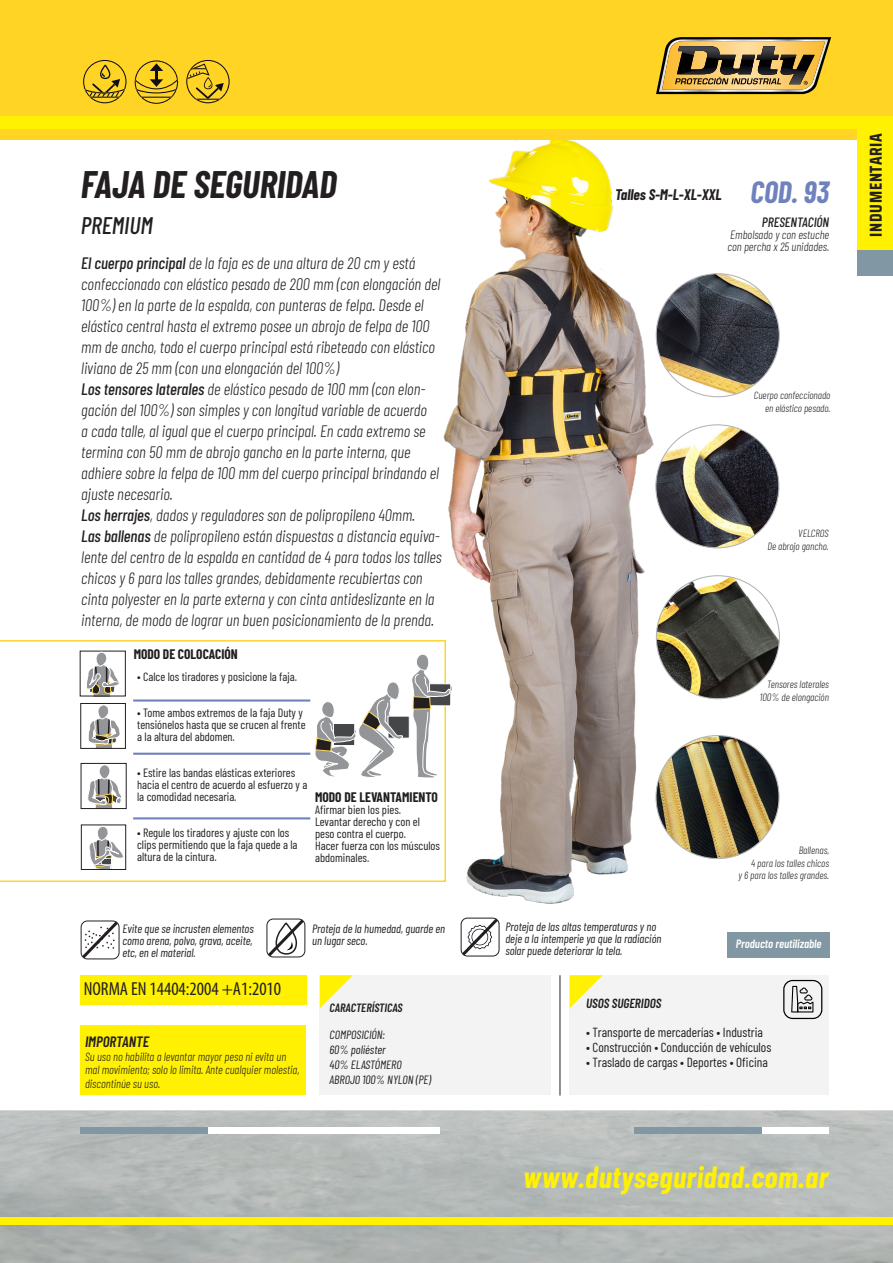
<style>
.page{position:relative;width:893px;height:1263px;background:#fff}
.page>*{position:absolute;margin:0;border:0;box-sizing:border-box;transform-origin:0 0}
.t1{font:italic 700 37.5px "Barlow Condensed";color:#231f20}
.t2{font:italic 700 30px "Barlow Condensed";letter-spacing:.02em;color:#fff101}
.t3{font:italic 700 30px "Barlow Condensed";color:#6f82be}
.t4{font:italic 500 24px "Barlow Condensed";color:#231f20}
.t5{font:condensed 18.9px "Myriad Pro";color:#231f20}
.t6{font:700 17.25px "Saira Condensed";letter-spacing:.04em;color:#231f20}
.t7{font:italic 300 16.5px/21px "Barlow Condensed";color:#231f20}
.t8{font:italic 700 15px "Barlow Condensed";color:#231f20}
.t9{font:italic 600 15px "Barlow Condensed";color:#231f20}
.t10{font:700 13.5px "Barlow Condensed";color:#231f20}
.t11{font:italic 500 13.5px "Barlow Condensed";color:#231f20}
.t12{font:13.2px "Barlow Condensed";color:#231f20}
.t13{font:italic 600 13.2px "Barlow Condensed";color:#231f20}
.t14{font:12px/12px "Barlow Condensed";color:#231f20}
.t15{font:italic 12px/12px "Barlow Condensed";color:#231f20}
.t16{font:italic 300 12px/13.5px "Barlow Condensed";color:#231f20}
.t17{font:italic 600 12px "Barlow Condensed";color:#fff}
.t18{font:italic 600 12px "Barlow Condensed";color:#231f20}
.t19{font:italic 300 10.5px/12.8px "Barlow Condensed";color:#231f20;text-align:right}
.s1{font-weight:500}
</style>
<div class="page">
<div style="left:0;top:1217px;width:893px;height:8px;background:#fff101"></div>
<div style="left:81px;top:1128px;width:127px;height:6px;background:#8197a3"></div>
<div style="left:634px;top:1128px;width:127px;height:6px;background:#8197a3"></div>
<div style="left:0;top:0;width:893px;height:140px;background:#ffd424"></div>
<div style="left:0;top:117px;width:893px;height:12px;background:#fff101"></div>
<div style="left:857px;top:129px;width:36px;height:127px;background:#fff101"></div>
<div style="left:857px;top:251px;width:36px;height:25px;background:#8197a3"></div>
<svg style="left:656px;top:37px;width:175px;height:57px;background:#9f854b"></svg>
<svg style="left:83px;top:60px;width:43px;height:43px"></svg>
<svg style="left:135px;top:60px;width:43px;height:44px"></svg>
<svg style="left:186px;top:60px;width:44px;height:43px"></svg>
<div style="left:81px;top:975px;width:226px;height:29px;background:#fff101"></div>
<div style="left:727px;top:932px;width:102px;height:25px;background:#8197a3"></div>
<svg style="left:0;top:640px;width:422px;height:242px"></svg>
<div style="left:570px;top:975px;width:259px;height:119px;background:#f3f3f3"></div>
<svg style="left:570px;top:975px;width:33px;height:33px"></svg>
<svg style="left:791px;top:986px;width:22px;height:26px"></svg>
<div style="left:783px;top:980px;width:39px;height:39px;border:1px solid #000001;border-radius:9px"></div>
<hr style="left:560px;top:975px;width:1px;height:120px;background:#231f20">
<div style="left:320px;top:975px;width:231px;height:119px;background:#f3f3f3"></div>
<svg style="left:320px;top:975px;width:33px;height:33px"></svg>
<svg style="left:460px;top:917px;width:40px;height:40px"></svg>
<svg style="left:80px;top:920px;width:40px;height:40px"></svg>
<svg style="left:266px;top:918px;width:40px;height:40px"></svg>
<div style="left:81px;top:1025px;width:225px;height:69px;background:#fff101"></div>
<svg style="left:314px;top:654px;width:108px;height:124px"></svg>
<img style="left:422px;top:140px;width:264px;height:764px">
<img style="left:656px;top:576px;width:123px;height:122px">
<img style="left:656px;top:425px;width:123px;height:122px">
<img style="left:656px;top:274px;width:123px;height:122px;border-radius:59px">
<img style="left:656px;top:735px;width:123px;height:123px;border-radius:59px">
<p class="t1" style="left:81px;top:158px;width:257px">FAJA DE SEGURIDAD</p>
<p class="t3" style="left:751px;top:171px;width:80px">COD. 93</p>
<p class="t11" style="left:762px;top:213px;width:69px">PRESENTACIÓN</p>
<p class="t16" style="left:730px;top:227px;width:100px">Embolsado y con estuche</p>
<p class="t16" style="left:727px;top:239px;width:103px">con percha x 25 unidades.</p>
<p class="t8" style="left:615px;top:184px;width:108px">Talles S-M-L-XL-XXL</p>
<p class="t4" style="left:81px;top:208px;width:74px">PREMIUM</p>
<p class="t7" style="left:81px;top:251px;width:361px"><span class="s1">El cuerpo principal</span> de la faja es de una altura de 20 cm y está confeccionado con elástico pesado de 200 mm (con elongación del 100%) en la parte de la espalda, con punteras de felpa. Desde el elástico central hasta el extremo posee un abrojo de felpa de 100 mm de ancho, todo el cuerpo principal está ribeteado con elástico liviano de 25 mm (con una elongación del 100%)</p>
<p class="t7" style="left:81px;top:377px;width:359px"><span class="s1">Los tensores laterales</span> de elástico pesado de 100 mm (con elon&shy;gación del 100%) son simples y con longitud variable de acuerdo<br>a cada talle, al igual que el cuerpo principal. En cada extremo se termina con 50 mm de abrojo gancho en la parte interna, que adhiere sobre la felpa de 100 mm del cuerpo principal brindando el ajuste necesario.</p>
<p class="t7" style="left:81px;top:503px;width:362px"><span class="s1">Los herrajes</span>, dados y reguladores son de polipropileno 40mm.<br><span class="s1">Las ballenas</span> de polipropileno están dispuestas a distancia equiva&shy;lente del centro de la espalda en cantidad de 4 para todos los talles chicos y 6 para los talles grandes, debidamente recubiertas con cinta polyester en la parte externa y con cinta antideslizante en la interna, de modo de lograr un buen posicionamiento de la prenda.</p>
<p class="t10" style="left:134px;top:645px;width:106px">MODO DE COLOCACIÓN</p>
<p class="t14" style="left:137px;top:670px;width:161px">• Calce los tiradores y posicione la faja.</p>
<p class="t14" style="left:137px;top:706px;width:170px">• Tome ambos extremos de la faja Duty y tensiónelos hasta que se crucen al frente a la altura del abdomen.</p>
<p class="t14" style="left:137px;top:766px;width:172px">• Estire las bandas elásticas exteriores hacia el centro de acuerdo al esfuerzo y a la comodidad necesaria.</p>
<p class="t14" style="left:137px;top:826px;width:162px">• Regule los tiradores y ajuste con los clips permitiendo que la faja quede a la altura de la cintura.</p>
<p class="t10" style="left:315px;top:788px;width:124px">MODO DE LEVANTAMIENTO</p>
<p class="t14" style="left:315px;top:803px;width:88px">Afirmar bien los pies.</p>
<p class="t14" style="left:315px;top:815px;width:106px">Levantar derecho y con el peso contra el cuerpo.</p>
<p class="t14" style="left:315px;top:839px;width:126px">Hacer fuerza con los músculos abdominales.</p>
<p class="t15" style="left:122px;top:922px;width:133px;text-align:justify">Evite que se incrusten elementos como arena, polvo, grava, aceite, etc, en el material.</p>
<p class="t15" style="left:505px;top:920px;width:158px">Proteja de las altas temperaturas y no deje a la intemperie ya que la radiación solar puede deteriorar la tela.</p>
<p class="t15" style="left:312px;top:921px;width:135px">Proteja de la humedad, guarde en un lugar seco.</p>
<p class="t5" style="left:84px;top:978px;width:199px">NORMA EN 14404:2004 +A1:2010</p>
<p class="t19" style="left:754px;top:388px;width:78px">Cuerpo confeccionado en elástico pesado.</p>
<p class="t19" style="left:798px;top:526px;width:32px">VELCROS</p>
<p class="t19" style="left:767px;top:539px;width:63px">De abrojo gancho.</p>
<p class="t19" style="left:767px;top:677px;width:63px">Tensores laterales</p>
<p class="t19" style="left:760px;top:690px;width:71px">100% de elongación</p>
<p class="t19" style="left:751px;top:843px;width:79px">Ballenas,<br>4 para los talles chicos</p>
<p class="t19" style="left:738px;top:868px;width:92px">y 6 para los talles grandes.</p>
<p class="t17" style="left:736px;top:935px;width:87px">Producto reutilizable</p>
<p class="t9" style="left:85px;top:1031px;width:66px">IMPORTANTE</p>
<p class="t16" style="left:85px;top:1049px;width:216px">Su uso no habilita a levantar mayor peso ni evita un mal movimiento; solo lo limita. Ante cualquier molestia, discontinúe su uso.</p>
<p class="t18" style="left:330px;top:999px;width:74px">CARACTERÍSTICAS</p>
<p class="t15" style="left:330px;top:1027px;width:57px">COMPOSICIÓN:</p>
<p class="t15" style="left:330px;top:1042px;width:58px">60% poliéster</p>
<p class="t15" style="left:330px;top:1057px;width:74px">40% ELASTÓMERO</p>
<p class="t15" style="left:330px;top:1072px;width:103px">ABROJO 100% NYLON (PE)</p>
<p class="t13" style="left:586px;top:994px;width:77px">USOS SUGERIDOS</p>
<p class="t12" style="left:586px;top:1022px;width:178px">• Transporte de mercaderías • Industria</p>
<p class="t12" style="left:586px;top:1037px;width:187px">• Construcción • Conducción de vehículos</p>
<p class="t12" style="left:586px;top:1052px;width:183px">• Traslado de cargas • Deportes • Oficina</p>
<h2 class="t2" style="left:523px;top:1156px;width:307px">www.dutyseguridad.com.ar</h2>
<p class="t6" style="left:863px;top:236px;width:105px;rotate:-90deg">INDUMENTARIA</p>
</div>
